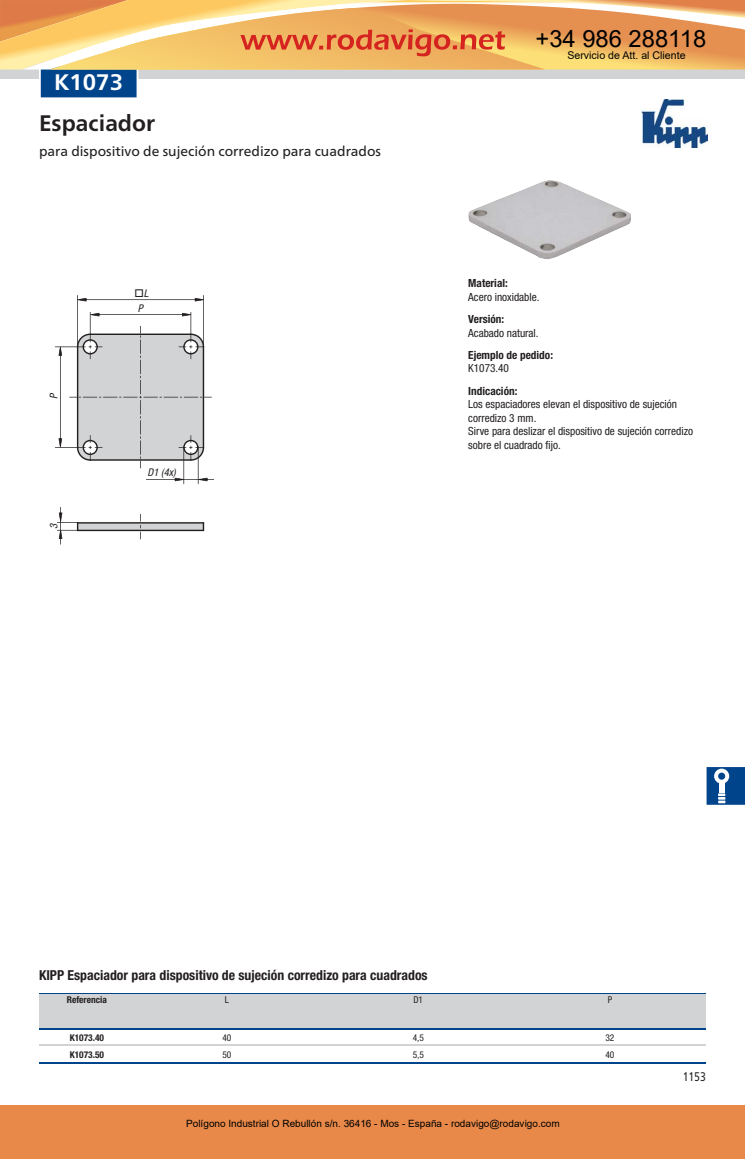
<style>
.page{position:relative;width:745px;height:1159px;background:#fff}
.page>*{position:absolute;margin:0;border:0;box-sizing:border-box;transform-origin:0 0}
.t1{font:23.75px "Arial";color:#000}
.t2{font:700 22.5px "Frutiger Neue LTW1 G";color:#231f20}
.t3{font:700 22.5px "Frutiger Neue LTW1 G";color:#fff}
.t4{font:700 condensed 13.75px "Helvetica Neue LTW1 G";color:#231f20}
.t5{font:13.75px "Frutiger Neue LTW1 G";color:#231f20}
.t6{font:12.5px "Frutiger Neue LTW1 G";color:#231f20;scale:.81 1}
.t7{font:condensed 11.25px/13.5px "Helvetica Neue LTW1 G";color:#231f20}
.t8{font:700 condensed 11.25px "Helvetica Neue LTW1 G";color:#231f20}
.t9{font:10.62px "Arial";color:#000}
.t10{font:italic condensed 10.62px "Helvetica Neue LTW1 G";color:#231f20}
.t11{font:10px "Arial";color:#000}
.t12{font:700 condensed 9.38px "Helvetica Neue LTW1 G";color:#231f20}
.t13{font:condensed 9.38px "Helvetica Neue LTW1 G";color:#231f20}
</style>
<div class="page">
<img style="left:641px;top:100px;width:65px;height:48px">
<svg style="left:706px;top:767px;width:38px;height:38px"></svg>
<img style="left:468px;top:180px;width:162px;height:79px">
<div style="left:78px;top:523px;width:125px;height:7px;background:#d1d3d4"></div>
<hr style="left:60px;top:507px;width:1px;height:37px;background:#231f20">
<hr style="left:77px;top:530px;width:127px;height:1px;background:#231f20">
<hr style="left:77px;top:522px;width:127px;height:1px;background:#231f20">
<svg style="left:57px;top:512px;width:22px;height:27px"></svg>
<svg style="left:140px;top:514px;width:1px;height:25px"></svg>
<svg style="left:195px;top:298px;width:8px;height:3px"></svg>
<svg style="left:78px;top:298px;width:8px;height:3px"></svg>
<hr style="left:77px;top:295px;width:1px;height:52px;background:#231f20">
<hr style="left:203px;top:295px;width:1px;height:52px;background:#231f20">
<hr style="left:80px;top:299px;width:121px;height:1px;background:#231f20">
<svg style="left:55px;top:312px;width:157px;height:156px"></svg>
<hr style="left:60px;top:352px;width:1px;height:89px;background:#231f20">
<svg style="left:175px;top:478px;width:8px;height:3px"></svg>
<svg style="left:200px;top:478px;width:7px;height:3px"></svg>
<hr style="left:183px;top:446px;width:1px;height:38px;background:#231f20">
<hr style="left:198px;top:446px;width:1px;height:38px;background:#231f20">
<hr style="left:146px;top:479px;width:68px;height:1px;background:#231f20">
<hr style="left:39px;top:993px;width:666px;height:1px;background:#00448c">
<div style="left:39px;top:994px;width:666px;height:34px;background:#d1d3d4"></div>
<hr style="left:39px;top:1028px;width:666px;height:1px;background:#00448c">
<hr style="left:39px;top:1044px;width:666px;height:2px;background:#d1d3d4">
<hr style="left:39px;top:1062px;width:666px;height:1px;background:#00448c">
<div style="left:0;top:1105px;width:744px;height:54px;background:#e88949"></div>
<svg style="left:0;top:0;width:744px;height:98px"></svg>
<h1 class="t1" style="left:535px;top:22px;width:172px">+34 986 288118</h1>
<h2 class="t3" style="left:54px;top:74px;width:70px">K1073</h2>
<h2 class="t2" style="left:39px;top:115px;width:117px">Espaciador</h2>
<p class="t5" style="left:39px;top:146px;width:343px">para dispositivo de sujeción corredizo para cuadrados</p>
<p class="t10" style="left:144px;top:287px;width:6px">L</p>
<p class="t10" style="left:48px;top:399px;width:7px;rotate:-90deg">P</p>
<p class="t10" style="left:47px;top:529px;width:7px;rotate:-90deg">3</p>
<p class="t10" style="left:138px;top:302px;width:7px">P</p>
<p class="t10" style="left:147px;top:466px;width:30px">D1 (4x)</p>
<p class="t9" style="left:567px;top:48px;width:120px">Servicio de Att. al Cliente</p>
<p class="t8" style="left:468px;top:279px;width:41px">Material:</p>
<p class="t7" style="left:468px;top:291px;width:73px">Acero inoxidable.</p>
<p class="t8" style="left:468px;top:315px;width:38px">Versión:</p>
<p class="t7" style="left:468px;top:327px;width:72px">Acabado natural.</p>
<p class="t8" style="left:468px;top:351px;width:86px">Ejemplo de pedido:</p>
<p class="t7" style="left:468px;top:363px;width:42px">K1073.40</p>
<p class="t8" style="left:468px;top:387px;width:51px">Indicación:</p>
<p class="t7" style="left:468px;top:399px;width:226px">Los espaciadores elevan el dispositivo de sujeción corredizo 3 mm.<br>Sirve para deslizar el dispositivo de sujeción corredizo sobre el cuadrado fijo.</p>
<p class="t4" style="left:39px;top:970px;width:390px">KIPP Espaciador para dispositivo de sujeción corredizo para cuadrados</p>
<p class="t12" style="left:67px;top:996px;width:41px">Referencia</p>
<p class="t13" style="left:225px;top:996px;width:6px">L</p>
<p class="t13" style="left:413px;top:996px;width:11px">D1</p>
<p class="t13" style="left:607px;top:996px;width:6px">P</p>
<p class="t12" style="left:70px;top:1034px;width:36px">K1073.40</p>
<p class="t13" style="left:222px;top:1034px;width:11px">40</p>
<p class="t13" style="left:412px;top:1034px;width:13px">4,5</p>
<p class="t13" style="left:605px;top:1034px;width:10px">32</p>
<p class="t12" style="left:70px;top:1051px;width:36px">K1073.50</p>
<p class="t13" style="left:222px;top:1051px;width:11px">50</p>
<p class="t13" style="left:412px;top:1051px;width:13px">5,5</p>
<p class="t13" style="left:605px;top:1051px;width:10px">40</p>
<p class="t11" style="left:186px;top:1117px;width:375px">Polígono Industrial O Rebullón s/n. 36416 - Mos - España - rodavigo@rodavigo.com</p>
<p class="t6" style="left:682px;top:1071px;width:30px">1153</p>
</div>
